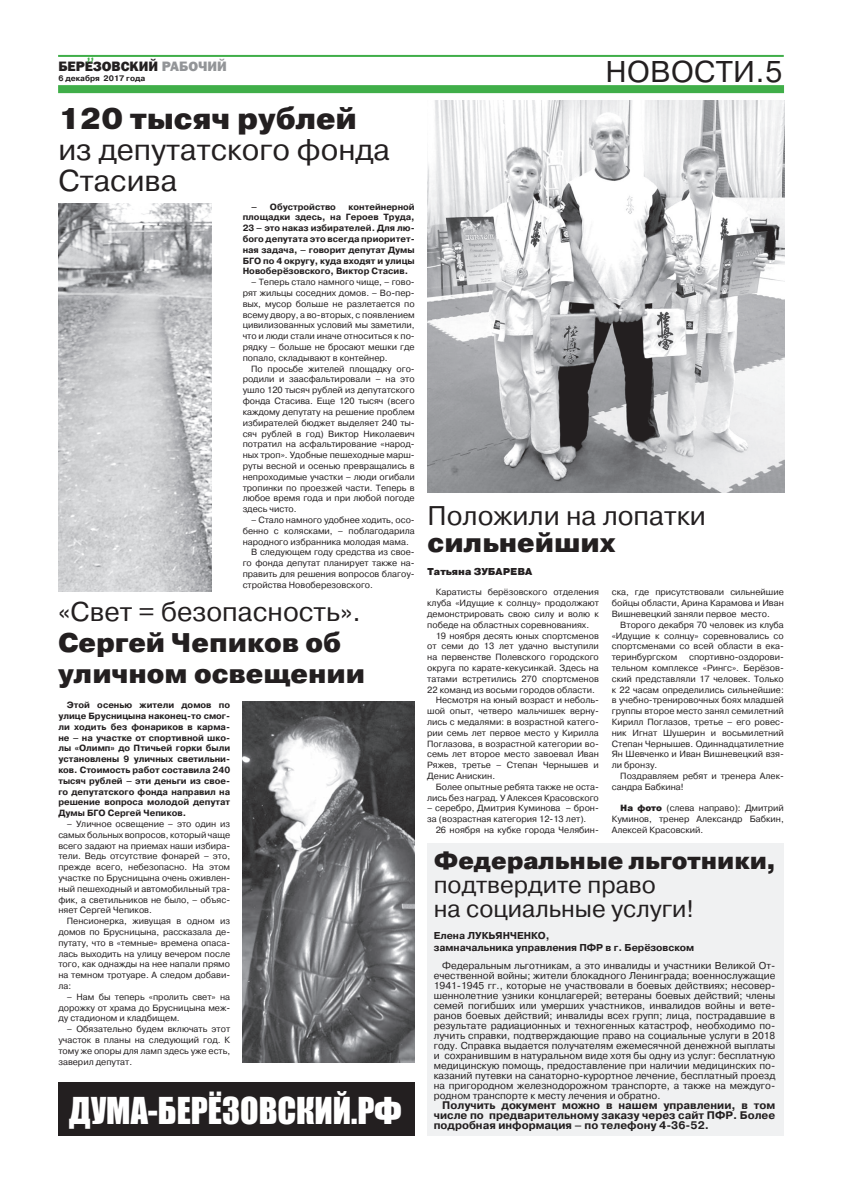
<style>
.page{position:relative;width:842px;height:1191px;background:#fff}
.page>*{position:absolute;margin:0;border:0;box-sizing:border-box;transform-origin:0 0}
.t1{font:34px "Impact";color:#fff}
.t2{font:30px/31px "Pragmatica";color:#231f20}
.t3{font:900 30px "Pragmatica";color:#231f20}
.t4{font:900 27px/31px "Pragmatica";color:#231f20}
.t5{font:27px "Pragmatica";color:#231f20}
.t6{font:24px/24px "Pragmatica";color:#231f20}
.t7{font:900 24px "Pragmatica";color:#231f20}
.t8{font:600 17px "Arno Pro";color:#40ae49;scale:.95 1}
.t9{font:800 14px "Franklin Gothic";color:#231f20}
.t10{font:700 11px/10.4px "Pragmatica";color:#231f20;text-align:justify}
.t11{font:10px/10px "Pragmatica";color:#231f20;text-align:justify}
.t12{font:700 10px/12px "Pragmatica";color:#231f20}
.t13{font:900 10px "Pragmatica";color:#231f20}
.t14{font:9px/10.8px "Pragmatica";color:#231f20;text-align:justify}
.t15{font:700 9px/10.8px "Pragmatica";color:#231f20;text-align:justify}
.t16{font:700 8px "Pragmatica";color:#231f20}
.s1{color:#939598}
.s2{font-weight:900}
</style>
<div class="page">
<div style="left:428px;top:843px;width:356px;height:292px;background:#f0f1f2"></div>
<div style="left:58px;top:85px;width:726px;height:8px;background:#40ae49"></div>
<hr style="left:58px;top:55px;width:726px;height:2px;background:#40ae49">
<img style="left:58px;top:203px;width:154px;height:388px">
<img style="left:243px;top:702px;width:171px;height:361px">
<div style="left:58px;top:1081px;width:357px;height:54px;background:#231f20"></div>
<img style="left:427px;top:100px;width:357px;height:393px">
<h3 class="t8" style="left:87px;top:45px;width:9px">,,</h3>
<h3 class="t9" style="left:58px;top:57px;width:170px">БЕРЕЗОВСКИЙ <span class="s1">РАБОЧИЙ</span></h3>
<p class="t16" style="left:58px;top:73px;width:88px">6 декабря 2017 года</p>
<h2 class="t3" style="left:58px;top:99px;width:300px">120 тысяч рублей</h2>
<h2 class="t2" style="left:58px;top:134px;width:333px">из депутатского фонда<br>Стасива</h2>
<p class="t15" style="left:251px;top:201px;width:86px">– Обустройство</p>
<p class="t15" style="left:243px;top:201px;width:174px;text-indent:106px">контейнерной площадки здесь, на Героев Труда, 23 – это наказ избирателей. Для лю&shy;бого депутата это всегда приоритет&shy;ная задача, – говорит депутат Думы БГО по 4 округу, куда входят и улицы Новоберёзовского, Виктор Стасив.</p>
<p class="t14" style="left:243px;top:277px;width:174px;text-indent:9px">– Теперь стало намного чище, – гово&shy;рят жильцы соседних домов. – Во-пер&shy;вых, мусор больше не разлетается по всему двору, а во-вторых, с появлением цивилизованных условий мы заметили, что и люди стали иначе относиться к по&shy;рядку – больше не бросают мешки где попало, складывают в контейнер.</p>
<p class="t14" style="left:243px;top:363px;width:174px;text-indent:9px">По просьбе жителей площадку ого&shy;родили и заасфальтировали – на это ушло 120 тысяч рублей из депутатского фонда Стасива. Еще 120 тысяч (всего каждому депутату на решение проблем избирателей бюджет выделяет 240 ты&shy;сяч рублей в год) Виктор Николаевич потратил на асфальтирование «народ&shy;ных троп». Удобные пешеходные марш&shy;руты весной и осенью превращались в непроходимые участки – люди огибали тропинки по проезжей части. Теперь в любое время года и при любой погоде здесь чисто.</p>
<p class="t14" style="left:251px;top:514px;width:165px">– Стало намного удобнее ходить, осо-</p>
<p class="t14" style="left:243px;top:525px;width:174px">бенно с колясками, – поблагодарила</p>
<p class="t14" style="left:243px;top:536px;width:168px">народного избранника молодая мама.</p>
<p class="t14" style="left:251px;top:547px;width:165px">В следующем году средства из свое-</p>
<p class="t14" style="left:243px;top:558px;width:174px">го фонда депутат планирует также на-</p>
<p class="t14" style="left:243px;top:568px;width:174px">править для решения вопросов благоу-</p>
<p class="t14" style="left:243px;top:579px;width:132px">стройства Новоберезовского.</p>
<h3 class="t5" style="left:58px;top:595px;width:304px">«Свет = безопасность».</h3>
<h3 class="t4" style="left:58px;top:628px;width:309px">Сергей Чепиков об уличном освещении</h3>
<p class="t15" style="left:58px;top:699px;width:173px;text-indent:9px">Этой осенью жители домов по улице Брусницына наконец-то смог&shy;ли ходить без фонариков в карма&shy;не – на участке от спортивной шко&shy;лы «Олимп» до Птичьей горки были установлены 9 уличных светильни&shy;ков. Стоимость работ составила 240 тысяч рублей – эти деньги из свое&shy;го депутатского фонда направил на решение вопроса молодой депутат Думы БГО Сергей Чепиков.</p>
<p class="t14" style="left:58px;top:818px;width:173px;text-indent:9px">– Уличное освещение – это один из самых больных вопросов, который чаще всего задают на приемах наши избира&shy;тели. Ведь отсутствие фонарей – это, прежде всего, небезопасно. На этом участке по Брусницына очень оживлен&shy;ный пешеходный и автомобильный тра&shy;фик, а светильников не было, – объяс&shy;няет Сергей Чепиков.</p>
<p class="t14" style="left:58px;top:916px;width:173px;text-indent:9px">Пенсионерка, живущая в одном из домов по Брусницына, рассказала де&shy;путату, что в «темные» времена опаса&shy;лась выходить на улицу вечером после того, как однажды на нее напали прямо на темном тротуаре. А следом добави&shy;ла:</p>
<p class="t14" style="left:58px;top:991px;width:173px;text-indent:9px">– Нам бы теперь «пролить свет» на дорожку от храма до Брусницына меж&shy;ду стадионом и кладбищем.</p>
<p class="t14" style="left:58px;top:1024px;width:173px;text-indent:9px">– Обязательно будем включать этот участок в планы на следующий год. К тому же опоры для ламп здесь уже есть, заверил депутат.</p>
<h1 class="t1" style="left:69px;top:1083px;width:334px">дума-берёзовский.рф</h1>
<h2 class="t2" style="left:605px;top:56px;width:179px">НОВОСТИ.5</h2>
<h3 class="t5" style="left:428px;top:499px;width:280px">Положили на лопатки</h3>
<h3 class="t4" style="left:428px;top:528px;width:189px">сильнейших</h3>
<p class="t13" style="left:428px;top:565px;width:106px">Татьяна ЗУБАРЕВА</p>
<p class="t14" style="left:612px;top:587px;width:174px">ска, где присутствовали сильнейшие бойцы области, Арина Карамова и Иван Вишневецкий заняли первое место.</p>
<p class="t14" style="left:612px;top:619px;width:174px;text-indent:9px">Второго декабря 70 человек из клуба «Идущие к солнцу» соревновались со спортсменами со всей области в ека&shy;теринбургском</p>
<p class="t14" style="left:427px;top:587px;width:173px;text-indent:9px">Каратисты берёзовского отделения клуба «Идущие к солнцу» продолжают демонстрировать свою силу и волю к победе на областных соревнованиях.</p>
<p class="t14" style="left:436px;top:630px;width:165px">19 ноября десять юных спортсменов</p>
<p class="t14" style="left:427px;top:641px;width:173px">от семи до 13 лет удачно выступили</p>
<p class="t14" style="left:427px;top:652px;width:173px">на первенстве Полевского городского</p>
<p class="t14" style="left:427px;top:662px;width:173px">округа по карате-кекусинкай. Здесь на</p>
<p class="t14" style="left:427px;top:673px;width:173px">татами встретились 270 спортсменов</p>
<p class="t14" style="left:427px;top:684px;width:169px">22 команд из восьми городов области.</p>
<p class="t14" style="left:436px;top:695px;width:165px">Несмотря на юный возраст и неболь-</p>
<p class="t14" style="left:427px;top:706px;width:173px">шой опыт, четверо мальчишек верну-</p>
<p class="t14" style="left:427px;top:716px;width:173px">лись с медалями: в возрастной катего-</p>
<p class="t14" style="left:427px;top:727px;width:173px">рии семь лет первое место у Кирилла</p>
<p class="t14" style="left:427px;top:738px;width:173px">Поглазова, в возрастной категории во-</p>
<p class="t14" style="left:427px;top:749px;width:173px">семь лет второе место завоевал Иван</p>
<p class="t14" style="left:427px;top:760px;width:173px">Ряжев, третье – Степан Чернышев и</p>
<p class="t14" style="left:427px;top:770px;width:70px">Денис Анискин.</p>
<p class="t14" style="left:436px;top:781px;width:165px">Более опытные ребята также не оста-</p>
<p class="t14" style="left:427px;top:792px;width:173px">лись без наград. У Алексея Красовского</p>
<p class="t14" style="left:427px;top:803px;width:173px">– серебро, Дмитрия Куминова – брон&shy;за (возрастная категория 12-13 лет).</p>
<p class="t14" style="left:436px;top:824px;width:165px">26 ноября на кубке города Челябин-</p>
<p class="t14" style="left:612px;top:652px;width:174px;text-indent:77px">спортивно-оздорови&shy;тельном комплексе «Рингс». Берёзов&shy;ский представляли 17 человек. Только к 22 часам определились сильнейшие: в учебно-тренировочных боях младшей группы второе место занял семилетний Кирилл Поглазов, третье – его ровес&shy;ник Игнат Шушерин и восьмилетний Степан Чернышев. Одиннадцатилетние Ян Шевченко и Иван Вишневецкий взя&shy;ли бронзу.</p>
<p class="t14" style="left:612px;top:770px;width:174px;text-indent:9px">Поздравляем ребят и тренера Алек&shy;сандра Бабкина!</p>
<p class="t14" style="left:612px;top:803px;width:174px;text-indent:9px"><span class="s2">На фото</span> (слева направо): Дмитрий Куминов, тренер Александр Бабкин, Алексей Красовский.</p>
<h3 class="t7" style="left:434px;top:845px;width:343px">Федеральные льготники,</h3>
<h3 class="t6" style="left:434px;top:873px;width:262px">подтвердите право<br>на социальные услуги!</h3>
<p class="t12" style="left:434px;top:929px;width:262px">Елена ЛУКЬЯНЧЕНКО,<br>замначальника управления ПФР в г. Берёзовском</p>
<p class="t11" style="left:434px;top:960px;width:343px;text-indent:8px">Федеральным льготникам, а это инвалиды и участники Великой От&shy;ечественной войны; жители блокадного Ленинграда; военнослужащие 1941-1945 гг., которые не участвовали в боевых действиях; несовер&shy;шеннолетние узники концлагерей; ветераны боевых действий; члены семей погибших или умерших участников, инвалидов войны и вете&shy;ранов боевых действий; инвалиды всех групп; лица, пострадавшие в результате радиационных и техногенных катастроф, необходимо по&shy;лучить справки, подтверждающие право на социальные услуги в 2018 году. Справка выдается получателям ежемесячной денежной выплаты и сохранившим в натуральном виде хотя бы одну из услуг: бесплатную медицинскую помощь, предоставление при наличии медицинских по&shy;казаний путевки на санаторно-курортное лечение, бесплатный проезд на пригородном железнодорожном транспорте, а также на междуго&shy;родном транспорте к месту лечения и обратно.</p>
<p class="t10" style="left:434px;top:1099px;width:343px;text-indent:9px">Получить документ можно в нашем управлении, в том числе по предварительному заказу через сайт ПФР. Более подробная информация – по телефону 4-36-52.</p>
</div>
